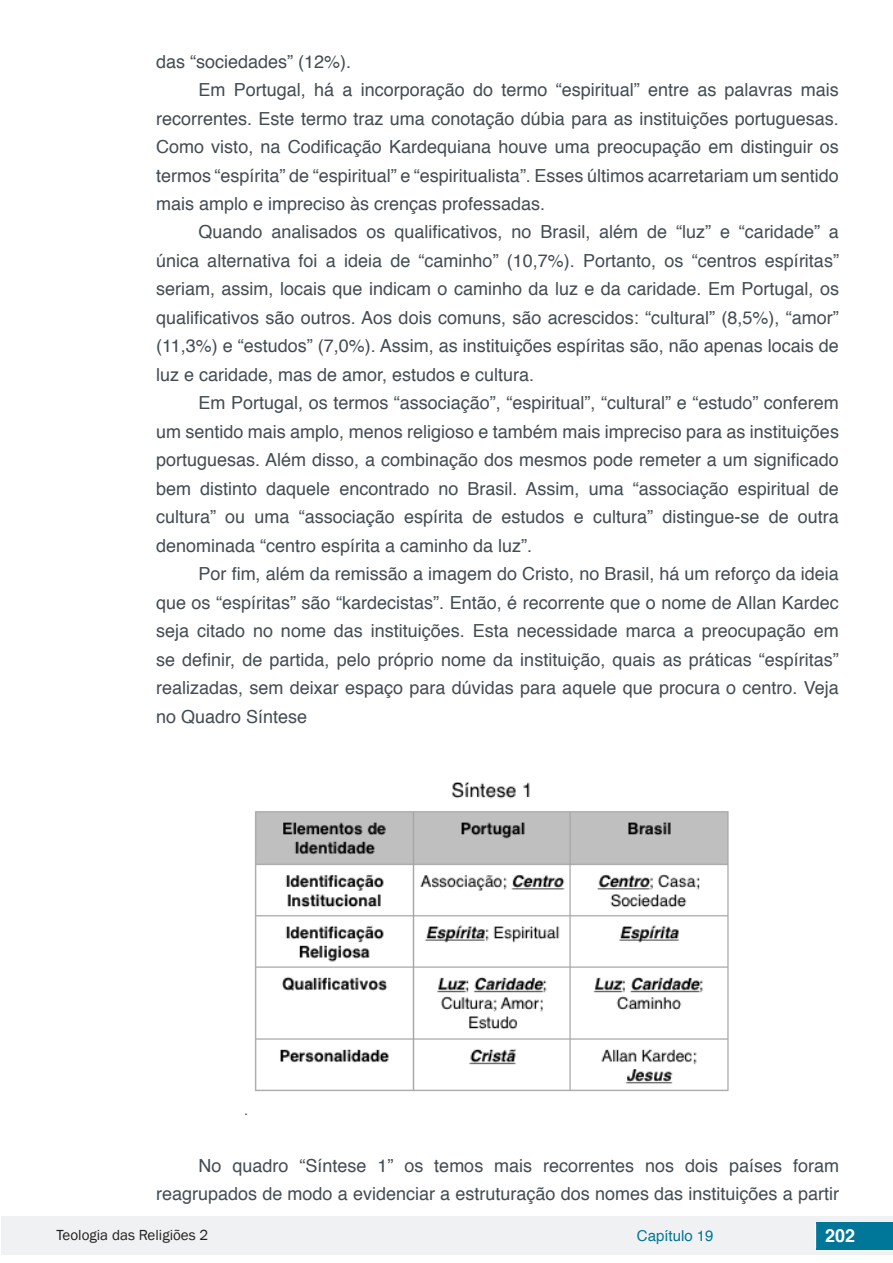
<style>
.page{position:relative;width:893px;height:1263px;background:#fff}
.page>*{position:absolute;margin:0;border:0;box-sizing:border-box;transform-origin:0 0}
.t1{font:18px/28.5px "Helvetica";color:#434c52;text-align:right}
.t2{font:700 18px "Helvetica";color:#fff}
.t3{font:15px "Franklin Gothic";color:#231f20}
.t4{font:15px "Helvetica";color:#007699}
.t5{font:15px "Helvetica";color:#434c52}
</style>
<div class="page">
<div style="left:1px;top:1216px;width:891px;height:38px;background:#f0f1f2"></div>
<div style="left:816px;top:1222px;width:77px;height:27px;background:#007699"></div>
<svg style="left:815px;top:1224px;width:1px;height:24px"></svg>
<img style="left:254px;top:782px;width:475px;height:310px">
<p class="t1" style="left:156px;top:47px;width:197px">das “sociedades” (12%).</p>
<p class="t1" style="left:199px;top:76px;width:642px">Em Portugal, há a incorporação do termo “espiritual” entre as palavras mais</p>
<p class="t1" style="left:156px;top:104px;width:684px">recorrentes. Este termo traz uma conotação dúbia para as instituições portuguesas.</p>
<p class="t1" style="left:156px;top:133px;width:684px">Como visto, na Codificação Kardequiana houve uma preocupação em distinguir os</p>
<p class="t1" style="left:156px;top:161px;width:684px">termos “espírita” de “espiritual” e “espiritualista”. Esses últimos acarretariam um sentido</p>
<p class="t1" style="left:156px;top:190px;width:391px">mais amplo e impreciso às crenças professadas.</p>
<p class="t1" style="left:199px;top:218px;width:642px">Quando analisados os qualificativos, no Brasil, além de “luz” e “caridade” a</p>
<p class="t1" style="left:156px;top:247px;width:684px">única alternativa foi a ideia de “caminho” (10,7%). Portanto, os “centros espíritas”</p>
<p class="t1" style="left:156px;top:275px;width:684px">seriam, assim, locais que indicam o caminho da luz e da caridade. Em Portugal, os</p>
<p class="t1" style="left:156px;top:304px;width:684px">qualificativos são outros. Aos dois comuns, são acrescidos: “cultural” (8,5%), “amor”</p>
<p class="t1" style="left:156px;top:332px;width:684px">(11,3%) e “estudos” (7,0%). Assim, as instituições espíritas são, não apenas locais de</p>
<p class="t1" style="left:156px;top:361px;width:380px">luz e caridade, mas de amor, estudos e cultura.</p>
<p class="t1" style="left:199px;top:389px;width:642px">Em Portugal, os termos “associação”, “espiritual”, “cultural” e “estudo” conferem</p>
<p class="t1" style="left:156px;top:418px;width:684px">um sentido mais amplo, menos religioso e também mais impreciso para as instituições</p>
<p class="t1" style="left:156px;top:446px;width:684px">portuguesas. Além disso, a combinação dos mesmos pode remeter a um significado</p>
<p class="t1" style="left:156px;top:475px;width:684px">bem distinto daquele encontrado no Brasil. Assim, uma “associação espiritual de</p>
<p class="t1" style="left:156px;top:503px;width:684px">cultura” ou uma “associação espírita de estudos e cultura” distingue-se de outra</p>
<p class="t1" style="left:156px;top:532px;width:378px">denominada “centro espírita a caminho da luz”.</p>
<p class="t1" style="left:199px;top:560px;width:642px">Por fim, além da remissão a imagem do Cristo, no Brasil, há um reforço da ideia</p>
<p class="t1" style="left:156px;top:589px;width:684px">que os “espíritas” são “kardecistas”. Então, é recorrente que o nome de Allan Kardec</p>
<p class="t1" style="left:156px;top:617px;width:684px">seja citado no nome das instituições. Esta necessidade marca a preocupação em</p>
<p class="t1" style="left:156px;top:646px;width:684px">se definir, de partida, pelo próprio nome da instituição, quais as práticas “espíritas”</p>
<p class="t1" style="left:156px;top:674px;width:684px">realizadas, sem deixar espaço para dúvidas para aquele que procura o centro. Veja</p>
<p class="t1" style="left:156px;top:703px;width:153px">no Quadro Síntese</p>
<p class="t5" style="left:244px;top:1098px;width:6px">.</p>
<p class="t1" style="left:156px;top:1152px;width:684px">No quadro “Síntese 1” os temos mais recorrentes nos dois países foram reagrupados de modo a evidenciar a estruturação dos nomes das instituições a partir</p>
<p class="t3" style="left:56px;top:1226px;width:153px">Teologia das Religiões 2</p>
<p class="t4" style="left:637px;top:1224px;width:78px">Capítulo 19</p>
<p class="t2" style="left:825px;top:1221px;width:32px">202</p>
</div>
